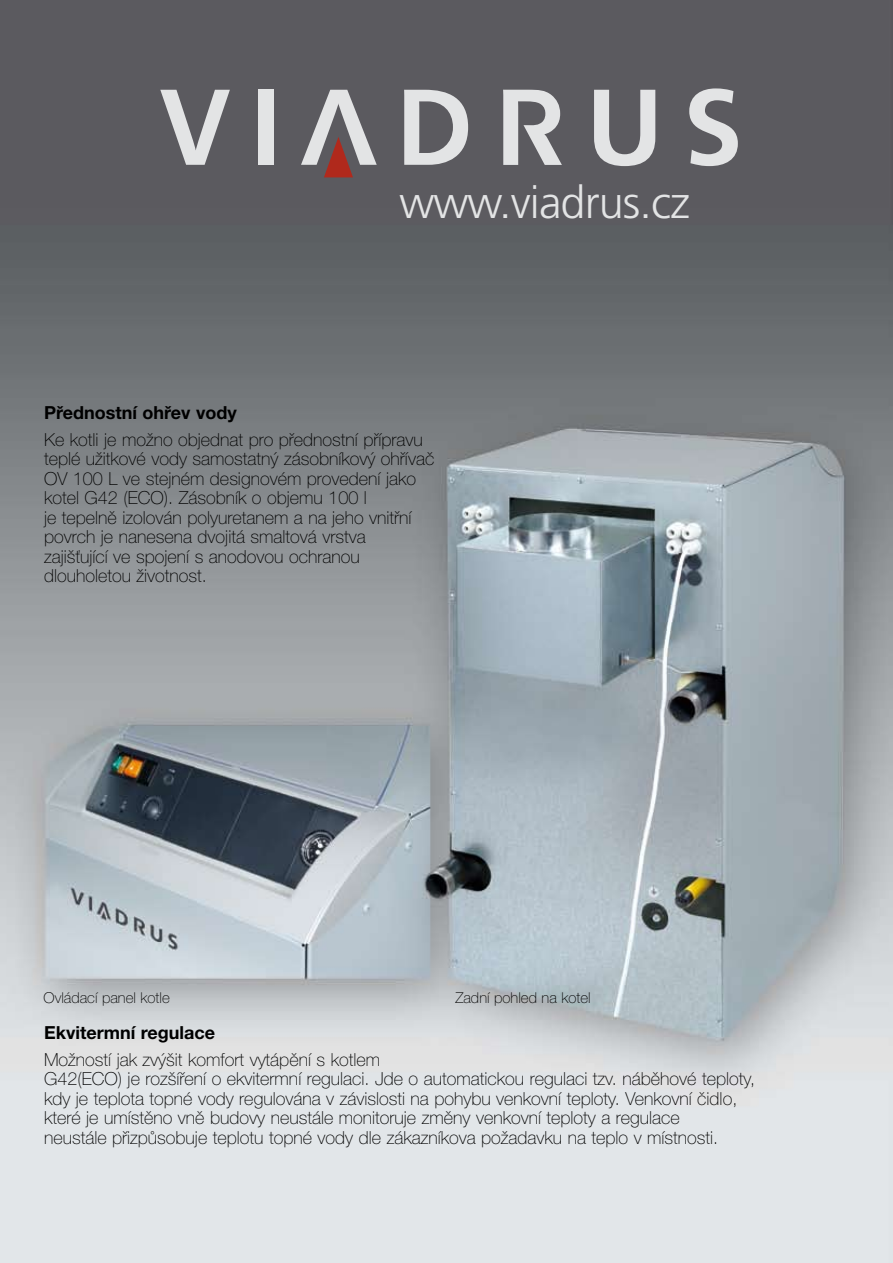
<style>
.page{position:relative;width:893px;height:1263px;background:#fff}
.page>*{position:absolute;margin:0;border:0;box-sizing:border-box;transform-origin:0 0}
.t1{font:300 45px "Frutiger CE";letter-spacing:-.02em;color:#e3e4e5}
.t2{font:100 18px/19.5px "Helvetica Neue CE";color:#000}
.t3{font:700 18px "Helvetica Neue CE";color:#000}
.t4{font:100 15px "Helvetica Neue CE";color:#000}
</style>
<div class="page">
<img style="left:0;top:0;width:893px;height:1263px">
<svg style="left:160px;top:90px;width:70px;height:75px"></svg>
<div style="left:258px;top:90px;width:15px;height:75px;background:#e3e4e5"></div>
<svg style="left:301px;top:90px;width:76px;height:87px"></svg>
<svg style="left:404px;top:90px;width:64px;height:75px"></svg>
<svg style="left:594px;top:90px;width:61px;height:76px"></svg>
<svg style="left:689px;top:88px;width:49px;height:78px"></svg>
<svg style="left:503px;top:90px;width:59px;height:75px"></svg>
<h1 class="t1" style="left:399px;top:176px;width:292px">www.viadrus.cz</h1>
<p class="t3" style="left:44px;top:402px;width:194px">Přednostní ohřev vody</p>
<p class="t2" style="left:44px;top:429px;width:392px">Ke kotli je možno objednat pro přednostní přípravu teplé užitkové vody samostatný zásobníkový ohřívač OV 100 L ve stejném designovém provedení jako kotel G42 (ECO). Zásobník o objemu 100 l<br>je tepelně izolován polyuretanem a na jeho vnitřní povrch je nanesena dvojitá smaltová vrstva<br>zajišťující ve spojení s anodovou ochranou dlouholetou životnost.</p>
<p class="t4" style="left:44px;top:989px;width:128px">Ovládací panel kotle</p>
<p class="t4" style="left:455px;top:989px;width:137px">Zadní pohled na kotel</p>
<p class="t3" style="left:44px;top:1022px;width:173px">Ekvitermní regulace</p>
<p class="t2" style="left:44px;top:1050px;width:712px">Možností jak zvýšit komfort vytápění s kotlem<br>G42(ECO) je rozšíření o ekvitermní regulaci. Jde o automatickou regulaci tzv. náběhové teploty, kdy je teplota topné vody regulována v závislosti na pohybu venkovní teploty. Venkovní čidlo, které je umístěno vně budovy neustále monitoruje změny venkovní teploty a regulace<br>neustále přizpůsobuje teplotu topné vody dle zákazníkova požadavku na teplo v místnosti.</p>
</div>
